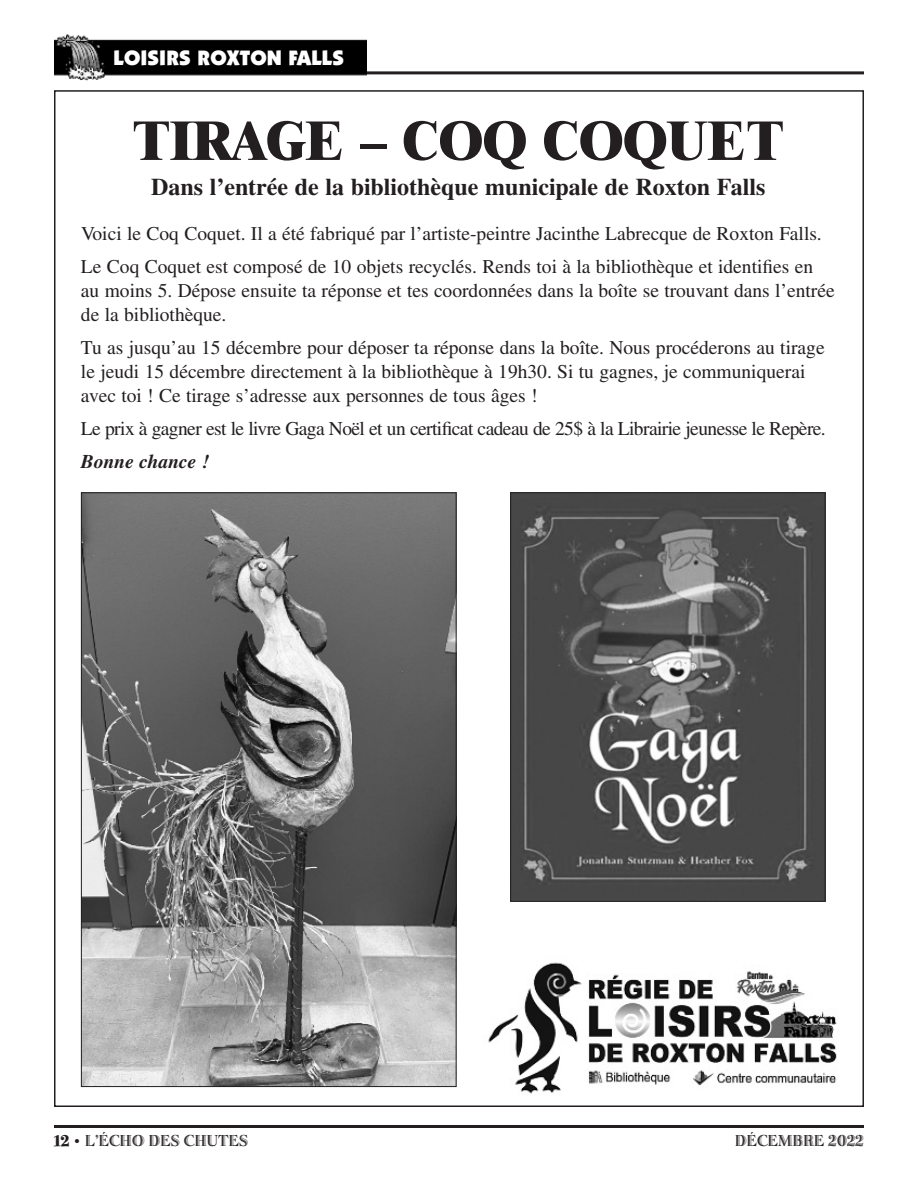
<style>
.page{position:relative;width:918px;height:1188px;background:#fff}
.page>*{position:absolute;margin:0;border:0;box-sizing:border-box;transform-origin:0 0}
.t1{font:800 54px "Times";color:#231f20}
.t2{font:700 24px "Times";color:#231f20}
.t3{font:900 21px "Itc Kabel";letter-spacing:.005em;color:#fff}
.t4{font:19.5px/24px "Times";color:#231f20}
.t5{font:19.5px "Times";letter-spacing:-.03em;color:#231f20}
.t6{font:italic 700 19.5px "Times";color:#231f20}
.t7{font:16.5px "Bertie Plain";color:#231f20}
.s1{font-family:"Spumoni LP";font-size:21px}
.s2{font-family:"Times";font-size:15px}
</style>
<div class="page">
<hr style="left:54px;top:1125px;width:810px;height:3px;background:#231f20">
<hr style="left:54px;top:71px;width:810px;height:3px;background:#231f20">
<img style="left:54px;top:34px;width:312px;height:46px">
<img style="left:488px;top:962px;width:349px;height:132px">
<img style="left:83px;top:494px;width:372px;height:591px">
<img style="left:512px;top:494px;width:311px;height:406px">
<div style="left:510px;top:492px;width:315px;height:410px;border:1px solid #231f20"></div>
<p class="t3" style="left:113px;top:50px;width:232px">LOISIRS ROXTON FALLS</p>
<h1 class="t1" style="left:132px;top:122px;width:653px">TIRAGE – COQ COQUET</h1>
<p class="t2" style="left:151px;top:179px;width:616px">Dans l’entrée de la bibliothèque municipale de Roxton Falls</p>
<p class="t4" style="left:81px;top:219px;width:742px;line-height:33px">Voici le Coq Coquet. Il a été fabriqué par l’artiste-peintre Jacinthe Labrecque de Roxton Falls.<br>Le Coq Coquet est composé de 10 objets recyclés. Rends toi à la bibliothèque et identifies en</p>
<p class="t4" style="left:81px;top:281px;width:755px">au moins 5. Dépose ensuite ta réponse et tes coordonnées dans la boîte se trouvant dans l’entrée de la bibliothèque.</p>
<p class="t4" style="left:81px;top:338px;width:745px">Tu as jusqu’au 15 décembre pour déposer ta réponse dans la boîte. Nous procéderons au tirage le jeudi 15 décembre directement à la bibliothèque à 19h30. Si tu gagnes, je communiquerai avec toi ! Ce tirage s’adresse aux personnes de tous âges !</p>
<p class="t5" style="left:81px;top:422px;width:746px">Le prix à gagner est le livre Gaga Noël et un certificat cadeau de 25$ à la Librairie jeunesse le Repère.</p>
<p class="t6" style="left:81px;top:455px;width:130px">Bonne chance !</p>
<p class="t7" style="left:54px;top:1135px;width:196px"><span class="s1">12</span> <span class="s2">•</span> L’ÉCHO DES CHUTES</p>
<p class="t7" style="left:735px;top:1135px;width:130px">DÉCEMBRE 2022</p>
</div>
